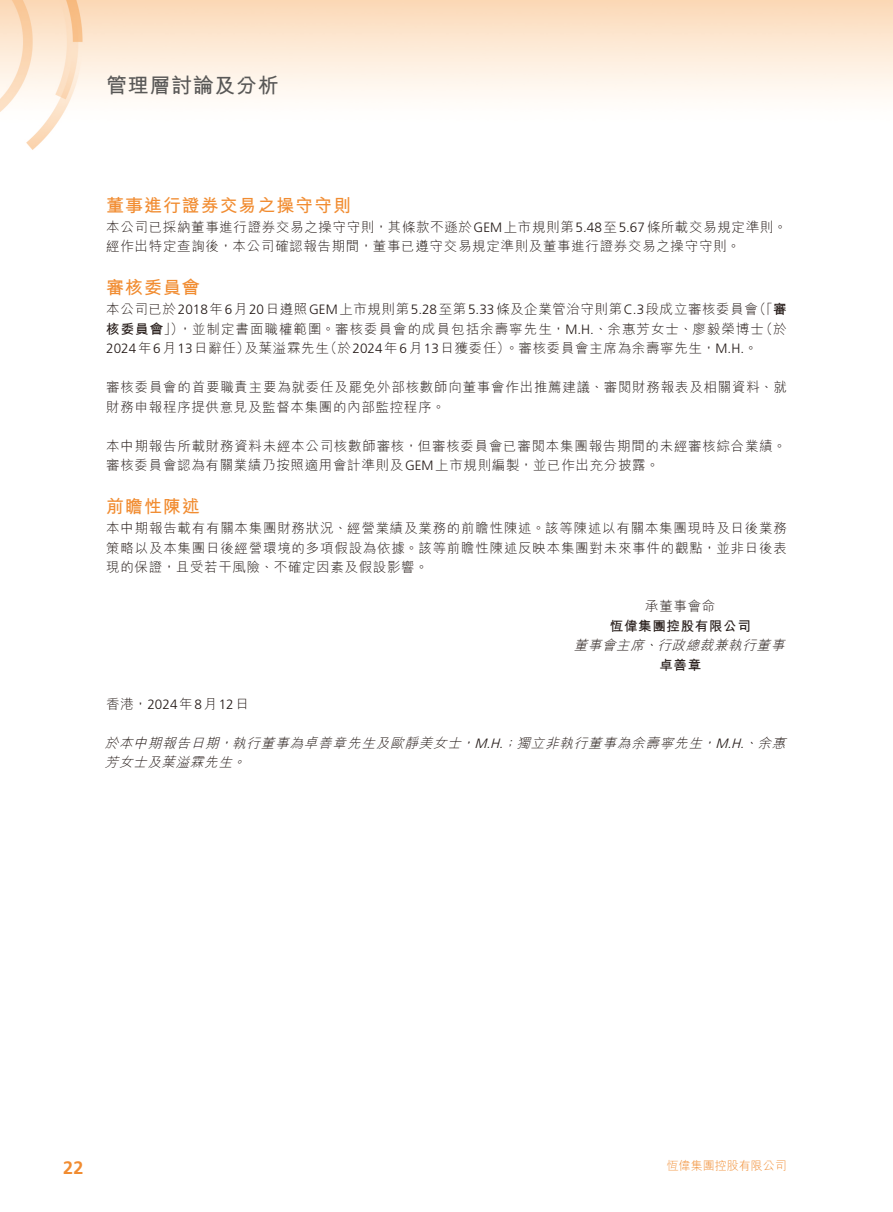
<style>
.page{position:relative;width:893px;height:1212px;background:#fff}
.page>*{position:absolute;margin:0;border:0;box-sizing:border-box;transform-origin:0 0}
.t1{font:700 21px "M Hei HK";letter-spacing:.03em;color:#595857}
.t2{font:700 18px "M Hei HK";letter-spacing:.05em;color:#f18c31}
.t3{font:700 18px "Frutiger LT Std";color:#f18c31}
.t4{font:300 13.5px/19.5px "M Hei HK";letter-spacing:.05em;color:#231916}
.t5{font:italic 300 13.5px/19.5px "M Hei HK";color:#231916}
.t6{font:700 13.5px "M Hei HK";letter-spacing:.05em;color:#231916}
.t7{font:300 13.5px "Frutiger LT Std";color:#231916}
.t8{font:300 12px "M Hei HK";color:#f18c31}
.s1{font-family:"Frutiger LT Std"}
.s2{font-weight:700}
.s3{font-family:"M Hei HK"}
</style>
<div class="page">
<img style="left:0;top:0;width:893px;height:150px">
<h1 class="t1" style="left:106px;top:70px;width:174px">管理層討論及分析</h1>
<h2 class="t2" style="left:106px;top:192px;width:246px">董事進行證券交易之操守守則</h2>
<p class="t4" style="left:106px;top:217px;width:682px">本公司已採納董事進行證券交易之操守守則，其條款不遜於<span class="s1">GEM</span>上市規則第<span class="s1">5.48</span>至<span class="s1">5.67</span>條所載交易規定準則。經作出特定查詢後，本公司確認報告期間，董事已遵守交易規定準則及董事進行證券交易之操守守則。</p>
<h2 class="t2" style="left:106px;top:274px;width:95px">審核委員會</h2>
<p class="t4" style="left:106px;top:299px;width:682px;text-align:justify">本公司已於<span class="s1">2018</span>年<span class="s1">6</span>月<span class="s1">20</span>日遵照<span class="s1">GEM</span>上市規則第<span class="s1">5.28</span>至第<span class="s1">5.33</span>條及企業管治守則第<span class="s1">C.3</span>段成立審核委員會（「<span class="s2">審核委員會</span>」），並制定書面職權範圍。審核委員會的成員包括余壽寧先生，<span class="s1">M.H.</span>、余惠芳女士、廖毅榮博士（於<span class="s1">2024</span>年<span class="s1">6</span>月<span class="s1">13</span>日辭任）及葉溢霖先生（於<span class="s1">2024</span>年<span class="s1">6</span>月<span class="s1">13</span>日獲委任）。審核委員會主席為余壽寧先生，<span class="s1">M.H.</span>。</p>
<p class="t4" style="left:106px;top:377px;width:682px">審核委員會的首要職責主要為就委任及罷免外部核數師向董事會作出推薦建議、審閱財務報表及相關資料、就財務申報程序提供意見及監督本集團的內部監控程序。</p>
<p class="t4" style="left:106px;top:436px;width:682px">本中期報告所載財務資料未經本公司核數師審核，但審核委員會已審閱本集團報告期間的未經審核綜合業績。審核委員會認為有關業績乃按照適用會計準則及<span class="s1">GEM</span>上市規則編製，並已作出充分披露。</p>
<h2 class="t2" style="left:106px;top:493px;width:95px">前瞻性陳述</h2>
<p class="t4" style="left:106px;top:518px;width:682px;text-align:justify">本中期報告載有有關本集團財務狀況、經營業績及業務的前瞻性陳述。該等陳述以有關本集團現時及日後業務策略以及本集團日後經營環境的多項假設為依據。該等前瞻性陳述反映本集團對未來事件的觀點，並非日後表現的保證，且受若干風險、不確定因素及假設影響。</p>
<p class="t4" style="left:645px;top:596px;width:72px">承董事會命</p>
<p class="t6" style="left:610px;top:616px;width:143px">恆偉集團控股有限公司</p>
<p class="t5" style="left:574px;top:635px;width:216px">董事會主席、行政總裁兼執行董事</p>
<p class="t6" style="left:659px;top:655px;width:43px">卓善章</p>
<p class="t7" style="left:106px;top:696px;width:144px"><span class="s3">香港，</span>2024<span class="s3">年</span>8<span class="s3">月</span>12<span class="s3">日</span></p>
<p class="t5" style="left:105px;top:733px;width:685px">於本中期報告日期，執行董事為卓善章先生及歐靜美女士，<span class="s1">M.H.</span>；獨立非執行董事為余壽寧先生，<span class="s1">M.H.</span>、余惠芳女士及葉溢霖先生。</p>
<h2 class="t3" style="left:63px;top:1157px;width:22px">22</h2>
<p class="t8" style="left:667px;top:1159px;width:122px">恆偉集團控股有限公司</p>
</div>
